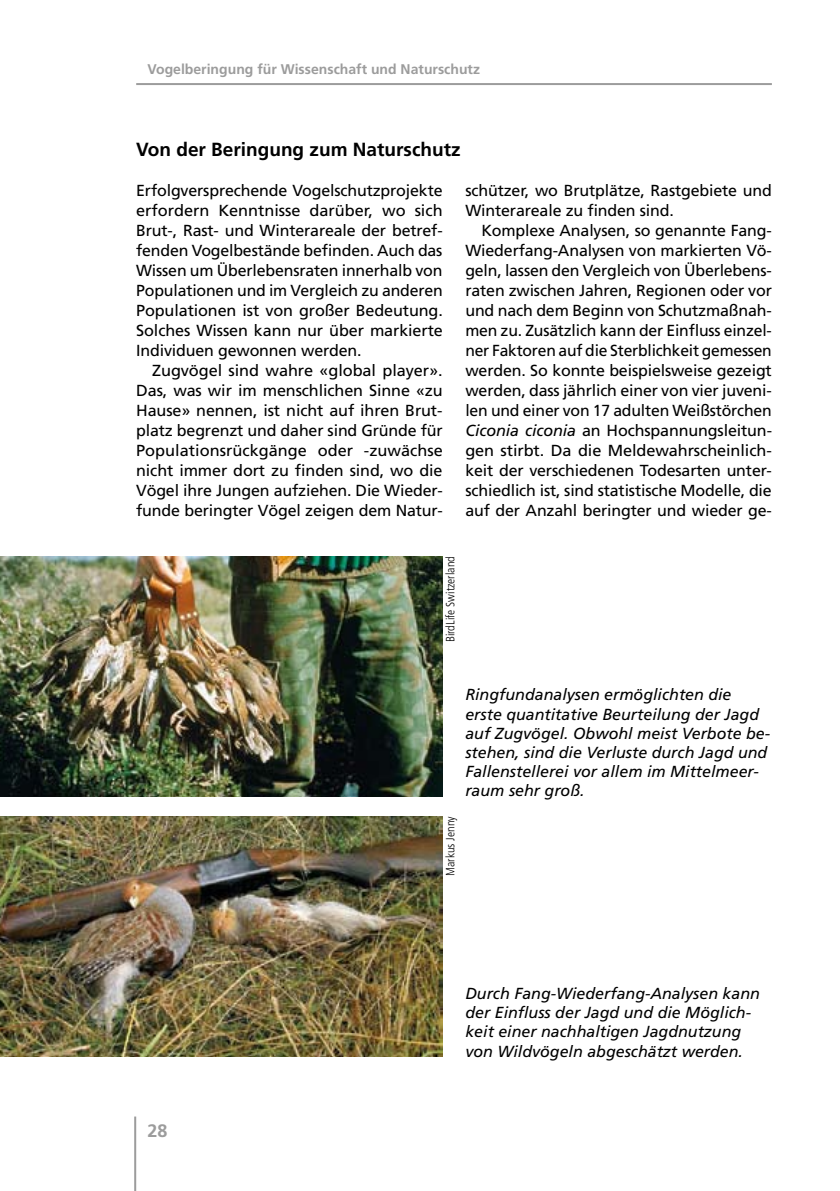
<style>
.page{position:relative;width:840px;height:1191px;background:#fff}
.page>*{position:absolute;margin:0;border:0;box-sizing:border-box;transform-origin:0 0}
.t1{font:700 19px "Frutiger";color:#000}
.t2{font:700 18px "Frutiger";color:#9c9c9c}
.t3{font:16px/20px "Frutiger";letter-spacing:-.01em;color:#000;text-align:justify}
.t4{font:italic 16px/19.2px "Frutiger";color:#000}
.t5{font:700 14px "Frutiger";color:#9c9c9c}
.t6{font:300 condensed 12px "Frutiger";color:#000}
.s1{font-style:italic}
</style>
<div class="page">
<img style="left:0;top:556px;width:442px;height:240px">
<img style="left:0;top:816px;width:442px;height:240px">
<hr style="left:134px;top:1116px;width:2px;height:75px;background:#9c9c9c">
<hr style="left:136px;top:83px;width:635px;height:2px;background:#9c9c9c">
<p class="t5" style="left:147px;top:61px;width:334px">Vogelberingung für Wissenschaft und Naturschutz</p>
<p class="t1" style="left:136px;top:138px;width:326px">Von der Beringung zum Naturschutz</p>
<p class="t3" style="left:136px;top:180px;width:308px">Erfolgversprechende Vogelschutzprojekte erfordern Kenntnisse darüber, wo sich Brut-, Rast- und Winterareale der betref&shy;fenden Vogelbestände befinden. Auch das Wissen um Überlebensraten innerhalb von Populationen und im Vergleich zu anderen Populationen ist von großer Bedeutung.<br>Solches Wissen kann nur über markierte Individuen gewonnen werden.</p>
<p class="t3" style="left:136px;top:360px;width:308px;text-indent:16px">Zugvögel sind wahre «global player».<br>Das, was wir im menschlichen Sinne «zu Hause» nennen, ist nicht auf ihren Brut&shy;platz begrenzt und daher sind Gründe für Populationsrückgänge oder -zuwächse nicht immer dort zu finden sind, wo die Vögel ihre Jungen aufziehen. Die Wieder&shy;funde beringter Vögel zeigen dem Natur-</p>
<p class="t3" style="left:465px;top:180px;width:308px">schützer, wo Brutplätze, Rastgebiete und<br>Winterareale zu finden sind.</p>
<p class="t3" style="left:465px;top:220px;width:308px;text-indent:16px">Komplexe Analysen, so genannte Fang-Wiederfang-Analysen von markierten Vö&shy;geln, lassen den Vergleich von Überlebens&shy;raten zwischen Jahren, Regionen oder vor und nach dem Beginn von Schutzmaßnah&shy;men zu. Zusätzlich kann der Einfluss einzel&shy;ner Faktoren auf die Sterblichkeit gemessen werden. So konnte beispielsweise gezeigt werden, dass jährlich einer von vier juveni&shy;len und einer von 17 adulten Weißstörchen <span class="s1">Ciconia ciconia</span> an Hochspannungsleitun&shy;gen stirbt. Da die Meldewahrscheinlich&shy;keit der verschiedenen Todesarten unter&shy;schiedlich ist, sind statistische Modelle, die auf der Anzahl beringter und wieder ge-</p>
<p class="t6" style="left:443px;top:642px;width:88px;rotate:-90deg">BirdLife Switzerland</p>
<p class="t6" style="left:443px;top:876px;width:61px;rotate:-90deg">Markus Jenny</p>
<p class="t4" style="left:465px;top:685px;width:306px">Ringfundanalysen ermöglichten die erste quantitative Beurteilung der Jagd auf Zugvögel. Obwohl meist Verbote be&shy;stehen, sind die Verluste durch Jagd und Fallenstellerei vor allem im Mittelmeer&shy;raum sehr groß.</p>
<p class="t2" style="left:147px;top:1119px;width:22px">28</p>
<p class="t4" style="left:465px;top:983px;width:296px">Durch Fang-Wiederfang-Analysen kann der Einfluss der Jagd und die Möglich&shy;keit einer nachhaltigen Jagdnutzung von Wildvögeln abgeschätzt werden.</p>
</div>
